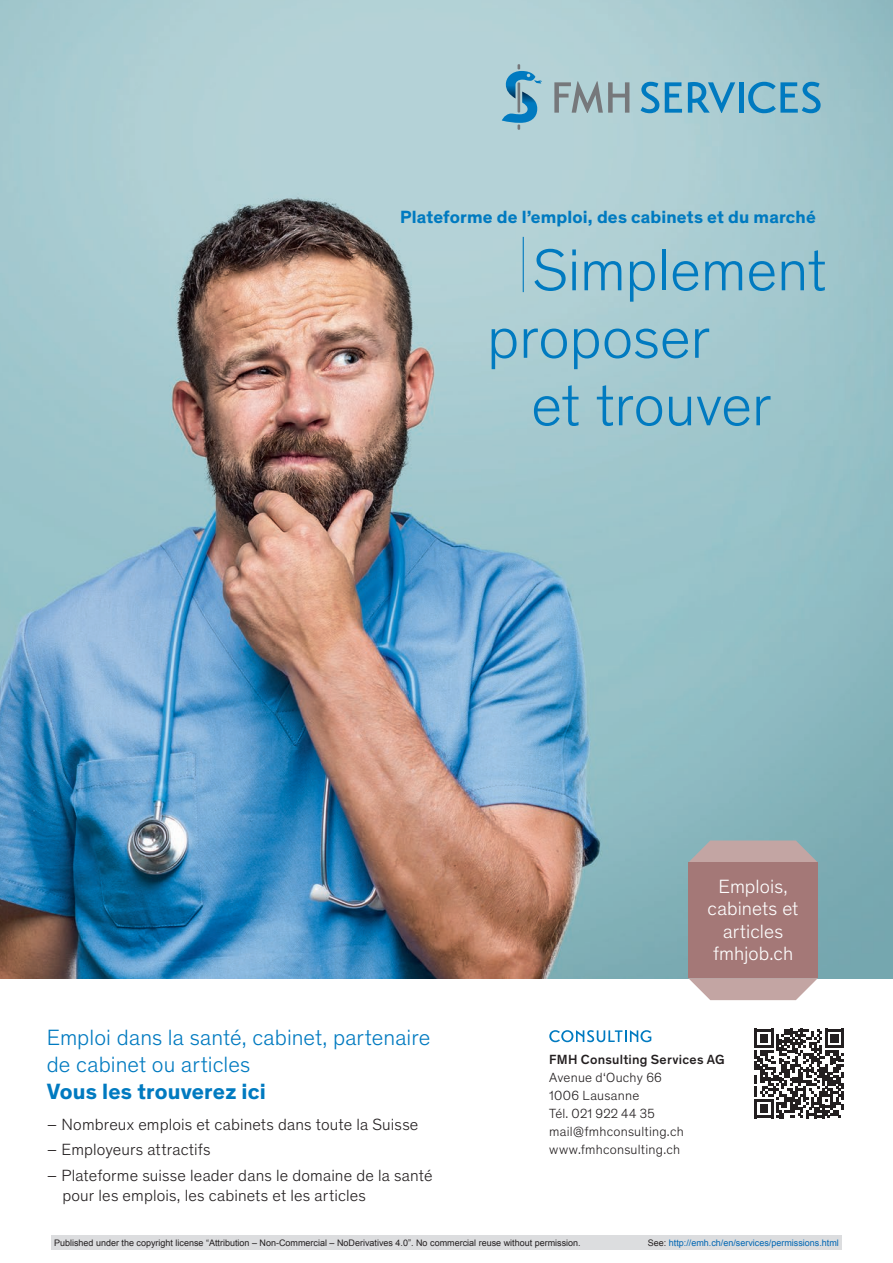
<style>
.page{position:relative;width:893px;height:1263px;background:#fff}
.page>*{position:absolute;margin:0;border:0;box-sizing:border-box;transform-origin:0 0}
.t1{font:300 60px "Theinhardt";letter-spacing:-.005em;color:#007ac0}
.t2{font:300 22.5px/27px "Theinhardt";letter-spacing:.005em;color:#007ac0}
.t3{font:300 19.5px/22.5px "Theinhardt";letter-spacing:.005em;color:#fff;text-align:center}
.t4{font:700 18px "Theinhardt";letter-spacing:.01em;color:#007ac0}
.t5{font:300 16.5px/19.5px "Theinhardt";letter-spacing:.01em;color:#231f20}
.t6{font:300 13.5px/18px "Theinhardt";letter-spacing:.015em;color:#231f20}
.t7{font:9px "Arial";color:#231f20}
.t8{font:9px "Arial";color:#0066b3}
.s1{font-weight:700}
.s2{font-weight:500}
.s3{color:#231f20}
</style>
<div class="page">
<img style="left:0;top:0;width:893px;height:978px">
<svg style="left:641px;top:82px;width:18px;height:31px"></svg>
<svg style="left:665px;top:82px;width:17px;height:31px"></svg>
<svg style="left:688px;top:80px;width:47px;height:33px;background:#6aadcb"></svg>
<hr style="left:739px;top:82px;width:4px;height:31px;background:#007ac0">
<svg style="left:748px;top:82px;width:73px;height:31px;background:#69abc8"></svg>
<svg style="left:554px;top:81px;width:75px;height:32px;background:#9baeb2"></svg>
<svg style="left:502px;top:64px;width:40px;height:66px;background:#7ab1c9"></svg>
<svg style="left:754px;top:1029px;width:90px;height:89px"></svg>
<svg style="left:688px;top:840px;width:130px;height:22px;background:#b6a7a7"></svg>
<svg style="left:688px;top:978px;width:130px;height:22px"></svg>
<div style="left:688px;top:862px;width:130px;height:116px;background:#a47877"></div>
<hr style="left:523px;top:237px;width:1px;height:55px;background:#007ac0">
<svg style="left:549px;top:1030px;width:102px;height:12px"></svg>
<div style="left:51px;top:1235px;width:791px;height:15px;background:#dcdddf"></div>
<p class="t4" style="left:400px;top:203px;width:417px">Plateforme de l’emploi, des cabinets et du marché</p>
<p class="t1" style="left:533px;top:228px;width:295px">Simplement</p>
<p class="t1" style="left:487px;top:296px;width:225px">proposer</p>
<p class="t1" style="left:531px;top:363px;width:242px">et trouver</p>
<p class="t2" style="left:47px;top:1023px;width:385px">Emploi dans la santé, cabinet, partenaire de cabinet ou articles<br><span class="s1">Vous les trouverez ici</span></p>
<p class="t5" style="left:47px;top:1113px;width:373px">– Nombreux emplois et cabinets dans toute la Suisse</p>
<p class="t5" style="left:47px;top:1139px;width:165px">– Employeurs attractifs</p>
<p class="t5" style="left:62px;top:1165px;width:372px;text-indent:-16px">– Plateforme suisse leader dans le domaine de la santé pour les emplois, les cabinets et les articles</p>
<p class="t3" style="left:708px;top:874px;width:92px">Emplois, cabinets et articles fmhjob.ch</p>
<p class="t6" style="left:549px;top:1050px;width:177px"><span class="s2">FMH Consulting Services AG<br></span>Avenue d‘Ouchy 66<br>1006 Lausanne<br>Tél. 021 922 44 35 mail@fmhconsulting.ch www.fmhconsulting.ch</p>
<p class="t7" style="left:54px;top:1237px;width:528px">Published under the copyright license “Attribution – Non-Commercial – NoDerivatives 4.0”. No commercial reuse without permission.</p>
<p class="t8" style="left:648px;top:1237px;width:193px"><span class="s3">See:</span> http://emh.ch/en/services/permissions.html</p>
</div>
